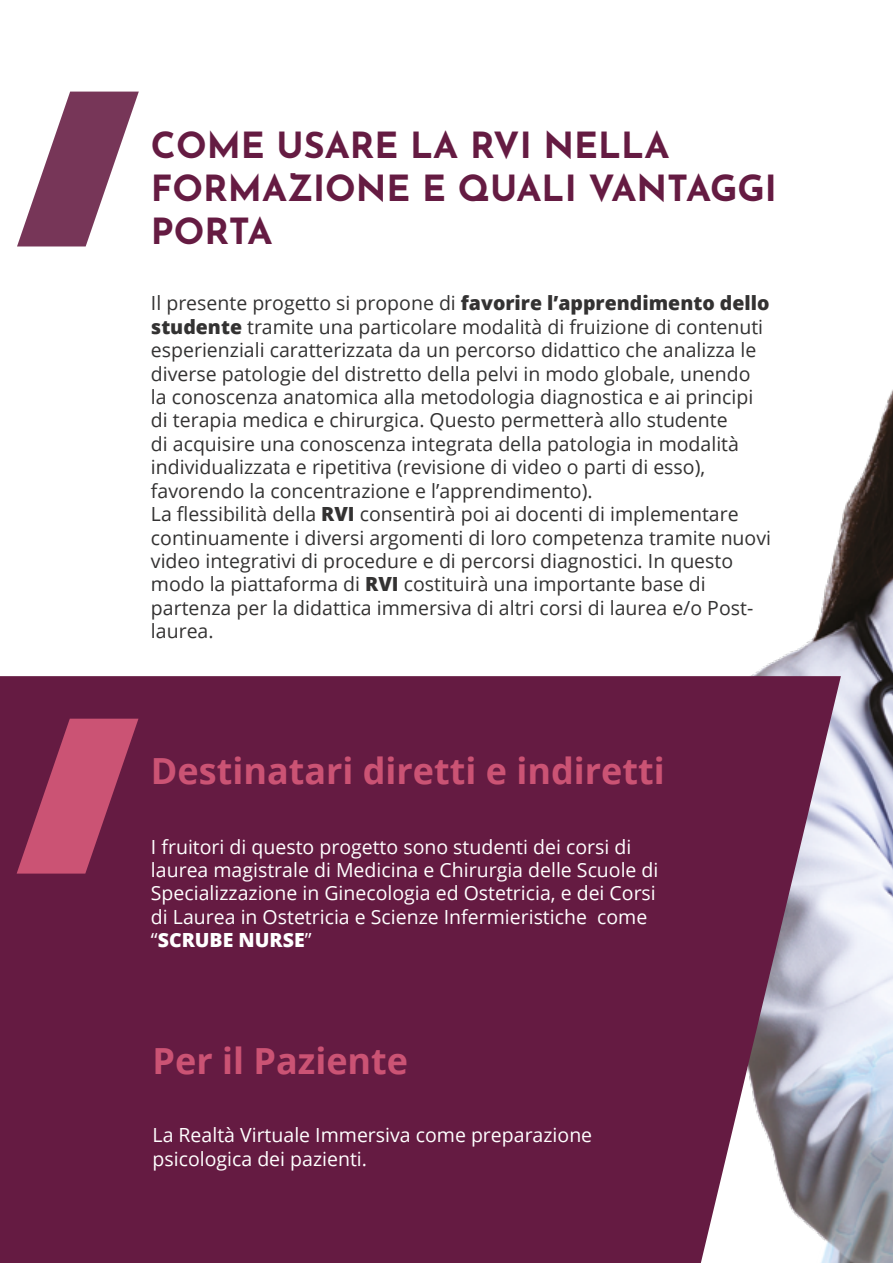
<style>
.page{position:relative;width:893px;height:1263px;background:#fff}
.page>*{position:absolute;margin:0;border:0;box-sizing:border-box;transform-origin:0 0}
.t1{font:700 36px/43.2px "Josefin Sans";color:#651b42}
.t2{font:700 36px "Open Sans";color:#cb5374}
.t3{font:19.5px/23.4px "Open Sans";color:#333232}
.t4{font:19.5px/23.4px "Open Sans";color:#fff}
.s1{font-weight:800}
</style>
<div class="page">
<img style="left:750px;top:389px;width:143px;height:874px">
<svg style="left:17px;top:92px;width:122px;height:154px"></svg>
<svg style="left:0;top:676px;width:841px;height:587px;fill:#651b42"></svg>
<svg style="left:17px;top:719px;width:121px;height:154px"></svg>
<h1 class="t1" style="left:151px;top:118px;width:627px">COME USARE LA RVI NELLA<br>FORMAZIONE E QUALI VANTAGGI<br>PORTA</h1>
<p class="t3" style="left:151px;top:291px;width:622px">Il presente progetto si propone di <span class="s1">favorire l’apprendimento dello studente</span> tramite una particolare modalità di fruizione di contenuti esperienziali caratterizzata da un percorso didattico che analizza le diverse patologie del distretto della pelvi in modo globale, unendo la conoscenza anatomica alla metodologia diagnostica e ai principi di terapia medica e chirurgica. Questo permetterà allo studente<br>di acquisire una conoscenza integrata della patologia in modalità individualizzata e ripetitiva (revisione di video o parti di esso), favorendo la concentrazione e l’apprendimento).<br>La flessibilità della <span class="s1">RVI</span> consentirà poi ai docenti di implementare continuamente i diversi argomenti di loro competenza tramite nuovi video integrativi di procedure e di percorsi diagnostici. In questo modo la piattaforma di <span class="s1">RVI</span> costituirà una importante base di partenza per la didattica immersiva di altri corsi di laurea e/o Post&shy;laurea.</p>
<h1 class="t2" style="left:151px;top:746px;width:515px">Destinatari diretti e indiretti</h1>
<p class="t4" style="left:151px;top:834px;width:509px">I fruitori di questo progetto sono studenti dei corsi di laurea magistrale di Medicina e Chirurgia delle Scuole di Specializzazione in Ginecologia ed Ostetricia, e dei Corsi di Laurea in Ostetricia e Scienze Infermieristiche come “<span class="s1">SCRUBE NURSE</span>”</p>
<h1 class="t2" style="left:153px;top:1035px;width:257px">Per il Paziente</h1>
<p class="t4" style="left:153px;top:1123px;width:441px">La Realtà Virtuale Immersiva come preparazione psicologica dei pazienti.</p>
</div>
